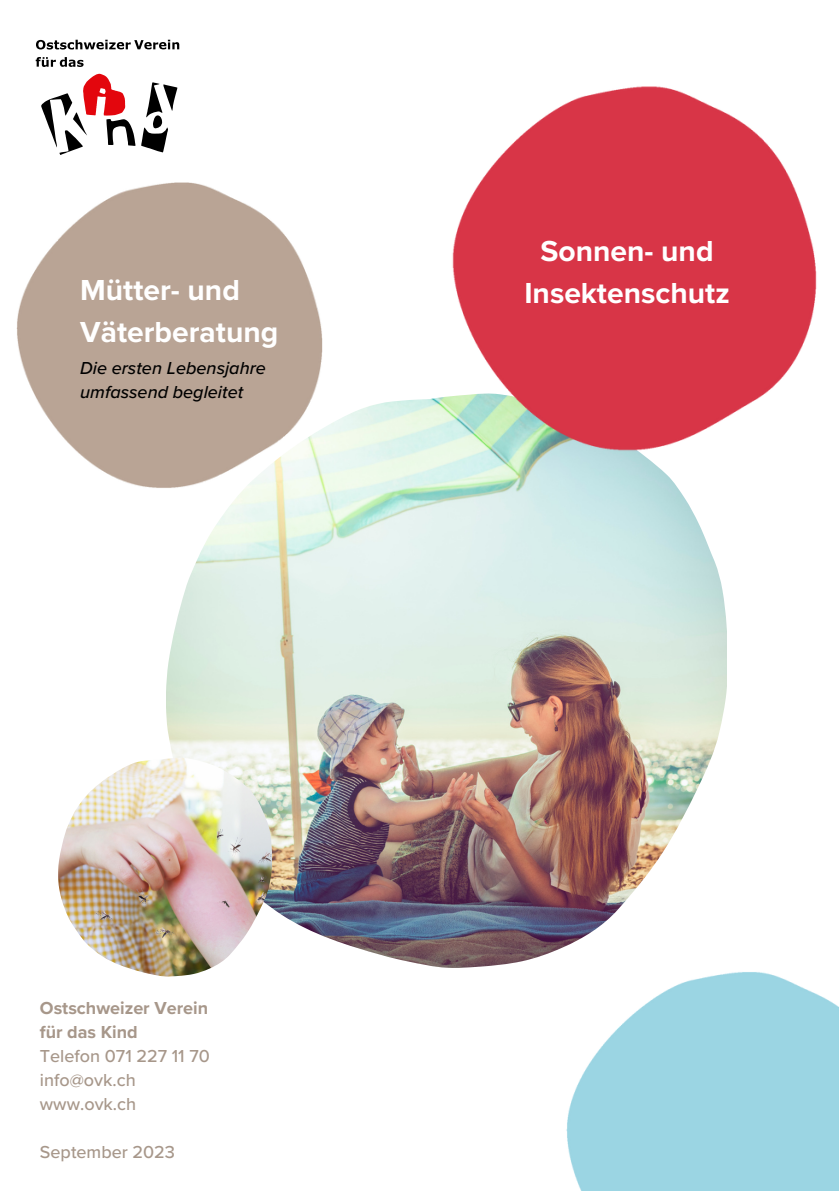
<style>
.page{position:relative;width:839px;height:1191px;background:#fff}
.page>*{position:absolute;margin:0;border:0;box-sizing:border-box;transform-origin:0 0}
.t1{font:700 30px "Proxima Nova";color:#fff}
.t2{font:500 18px "Proxima Nova";color:#a7978a}
.t3{font:italic 500 18px/24px "Proxima Nova";color:#000}
.t4{font:700 18px "Proxima Nova";color:#a7978a}
</style>
<div class="page">
<img style="left:566px;top:972px;width:272px;height:219px">
<img style="left:166px;top:396px;width:560px;height:571px">
<img style="left:17px;top:183px;width:306px;height:306px">
<img style="left:446px;top:86px;width:371px;height:366px">
<svg style="left:141px;top:82px;width:36px;height:70px"></svg>
<svg style="left:41px;top:74px;width:94px;height:81px"></svg>
<svg style="left:36px;top:40px;width:143px;height:10px"></svg>
<svg style="left:36px;top:57px;width:48px;height:10px"></svg>
<img style="left:58px;top:758px;width:214px;height:218px">
<h1 class="t1" style="left:540px;top:233px;width:174px">Sonnen- und</h1>
<p class="t1" style="left:80px;top:272px;width:161px">Mütter- und</p>
<h1 class="t1" style="left:524px;top:275px;width:207px">Insektenschutz</h1>
<p class="t1" style="left:80px;top:314px;width:200px">Väterberatung</p>
<p class="t3" style="left:80px;top:356px;width:187px">Die ersten Lebensjahre umfassend begleitet</p>
<p class="t4" style="left:40px;top:997px;width:170px">Ostschweizer Verein</p>
<p class="t4" style="left:40px;top:1021px;width:99px">für das Kind</p>
<p class="t2" style="left:40px;top:1045px;width:171px">Telefon 071 227 11 70</p>
<p class="t2" style="left:40px;top:1069px;width:97px">info@ovk.ch</p>
<p class="t2" style="left:40px;top:1093px;width:98px">www.ovk.ch</p>
<p class="t2" style="left:40px;top:1141px;width:137px">September 2023</p>
</div>
